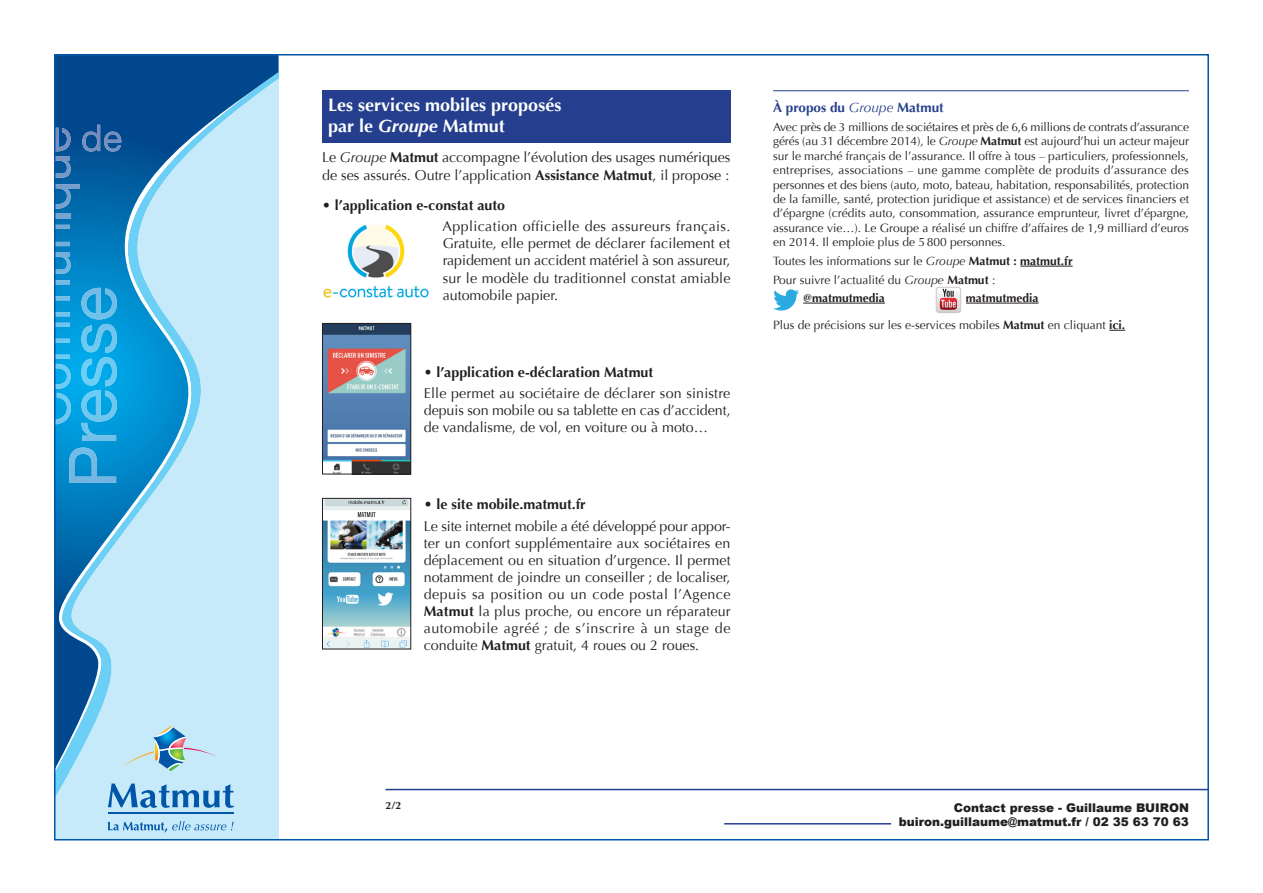
<style>
.page{position:relative;width:1263px;height:893px;background:#fff}
.page>*{position:absolute;margin:0;border:0;box-sizing:border-box;transform-origin:0 0}
.t1{font:700 18px/21.6px "Optima";color:#fff}
.texte{font:14.25px/17.1px "Optima";color:#231f20;text-align:justify}
.texte-2{font:700 14.25px "Optima";color:#231f20}
.texte-3{font:700 13.5px "Optima";color:#253f8e}
.texte-4{font:12px/14.4px "Optima";color:#231f20;text-align:justify}
.t2{font:900 12px "Arial";color:#231f20}
.texte-5{font:700 12px "Optima";color:#231f20}
.t3{font:700 10.5px "Optima";color:#231f20}
.s1{font-style:italic}
.s2{font-weight:700}
.s3{font-weight:400}
.s4{font-weight:400;font-style:italic}
</style>
<div class="page">
<div style="left:57px;top:57px;width:222px;height:14px;background:#01478d"></div>
<svg style="left:57px;top:71px;width:222px;height:766px;background:#8bc6e5"></svg>
<svg style="left:57px;top:323px;width:14px;height:101px"></svg>
<svg style="left:57px;top:280px;width:13px;height:36px"></svg>
<svg style="left:57px;top:252px;width:14px;height:22px"></svg>
<svg style="left:57px;top:225px;width:13px;height:21px"></svg>
<svg style="left:54px;top:214px;width:16px;height:4px"></svg>
<svg style="left:57px;top:184px;width:23px;height:25px"></svg>
<svg style="left:57px;top:128px;width:14px;height:50px"></svg>
<svg style="left:69px;top:448px;width:47px;height:35px;background:#32a0d7"></svg>
<svg style="left:81px;top:288px;width:36px;height:153px;background:#34b2e7"></svg>
<svg style="left:82px;top:125px;width:40px;height:27px"></svg>
<hr style="left:386px;top:789px;width:823px;height:1px;background:#253f8e">
<hr style="left:724px;top:823px;width:167px;height:1px;background:#253f8e">
<div style="left:322px;top:90px;width:408px;height:52px;background:#253f8e"></div>
<img style="left:323px;top:224px;width:106px;height:74px">
<hr style="left:773px;top:90px;width:416px;height:1px;background:#253f8e">
<hr style="left:1020px;top:266px;width:53px;height:1px;background:#231f20">
<hr style="left:803px;top:303px;width:82px;height:1px;background:#231f20">
<hr style="left:966px;top:303px;width:72px;height:1px;background:#231f20">
<svg style="left:1109px;top:330px;width:16px;height:1px"></svg>
<svg style="left:773px;top:289px;width:26px;height:22px"></svg>
<img style="left:935px;top:288px;width:27px;height:25px">
<svg style="left:936px;top:287px;width:24px;height:24px"></svg>
<img style="left:324px;top:325px;width:85px;height:147px">
<div style="left:322px;top:323px;width:89px;height:151px;border:1px solid #231f20"></div>
<img style="left:324px;top:500px;width:85px;height:147px">
<div style="left:322px;top:498px;width:89px;height:151px;border:1px solid #231f20"></div>
<svg style="left:108px;top:821px;width:126px;height:12px;background:#a0cdea"></svg>
<svg style="left:108px;top:783px;width:126px;height:25px;background:#7bb1da"></svg>
<hr style="left:108px;top:813px;width:126px;height:1px;background:#0156a8">
<svg style="left:120px;top:726px;width:102px;height:45px;background:#b0d5e5"></svg>
<p class="t1" style="left:328px;top:94px;width:235px">Les services mobiles proposés par le <span class="s1">Groupe</span> Matmut</p>
<p class="texte" style="left:322px;top:148px;width:410px;line-height:18px">Le <span class="s1">Groupe</span> <span class="s2">Matmut</span> accompagne l’évolution des usages numériques de ses assurés. Outre l’application <span class="s2">Assistance Matmut</span>, il propose :</p>
<p class="texte-2" style="left:322px;top:197px;width:184px"><span class="s3">•</span> l’application e-constat auto</p>
<p class="texte" style="left:442px;top:218px;width:289px">Application officielle des assureurs français.<br>Gratuite, elle permet de déclarer facilement et rapidement un accident matériel à son assureur, sur le modèle du traditionnel constat amiable automobile papier.</p>
<p class="texte-2" style="left:424px;top:364px;width:231px">• l’application e-déclaration Matmut</p>
<p class="texte" style="left:424px;top:385px;width:308px">Elle permet au sociétaire de déclarer son sinistre depuis son mobile ou sa tablette en cas d’accident, de vandalisme, de vol, en voiture ou à moto…</p>
<p class="texte-2" style="left:424px;top:496px;width:163px">• le site mobile.matmut.fr</p>
<p class="texte" style="left:424px;top:517px;width:308px">Le site internet mobile a été développé pour appor&shy;ter un confort supplémentaire aux sociétaires en déplacement ou en situation d’urgence. Il permet notamment de joindre un conseiller ; de localiser, depuis sa position ou un code postal l’Agence <span class="s2">Matmut</span> la plus proche, ou encore un réparateur automobile agréé ; de s’inscrire à un stage de conduite <span class="s2">Matmut</span> gratuit, 4 roues ou 2 roues.</p>
<p class="texte-3" style="left:773px;top:100px;width:172px">À propos du <span class="s4">Groupe</span> Matmut</p>
<p class="texte-4" style="left:773px;top:120px;width:417px">Avec près de 3 millions de sociétaires et près de 6,6 millions de contrats d’assurance gérés (au 31 décembre 2014), le <span class="s1">Groupe</span> <span class="s2">Matmut</span> est aujourd’hui un acteur majeur sur le marché français de l’assurance. Il offre à tous – particuliers, professionnels, entreprises, associations – une gamme complète de produits d’assurance des personnes et des biens (auto, moto, bateau, habitation, responsabilités, protection de la famille, santé, protection juridique et assistance) et de services financiers et d’épargne (crédits auto, consommation, assurance emprunteur, livret d’épargne, assurance vie…). Le Groupe a réalisé un chiffre d’affaires de 1,9 milliard d’euros en 2014. Il emploie plus de 5800 personnes.</p>
<p class="texte-4" style="left:773px;top:254px;width:301px">Toutes les informations sur le <span class="s1">Groupe</span> <span class="s2">Matmut : matmut.fr</span></p>
<p class="texte-4" style="left:773px;top:272px;width:224px">Pour suivre l’actualité du <span class="s1">Groupe</span> <span class="s2">Matmut</span> :</p>
<p class="texte-5" style="left:803px;top:291px;width:83px">@matmutmedia</p>
<p class="texte-5" style="left:966px;top:291px;width:74px">matmutmedia</p>
<p class="texte-4" style="left:773px;top:318px;width:354px">Plus de précisions sur les e-services mobiles <span class="s2">Matmut</span> en cliquant <span class="s2">ici.</span></p>
<p class="t3" style="left:386px;top:799px;width:17px">2/2</p>
<p class="t2" style="left:954px;top:799px;width:237px">Contact presse - Guillaume BUIRON</p>
<p class="t2" style="left:899px;top:813px;width:292px">buiron.guillaume@matmut.fr / 02 35 63 70 63</p>
</div>
